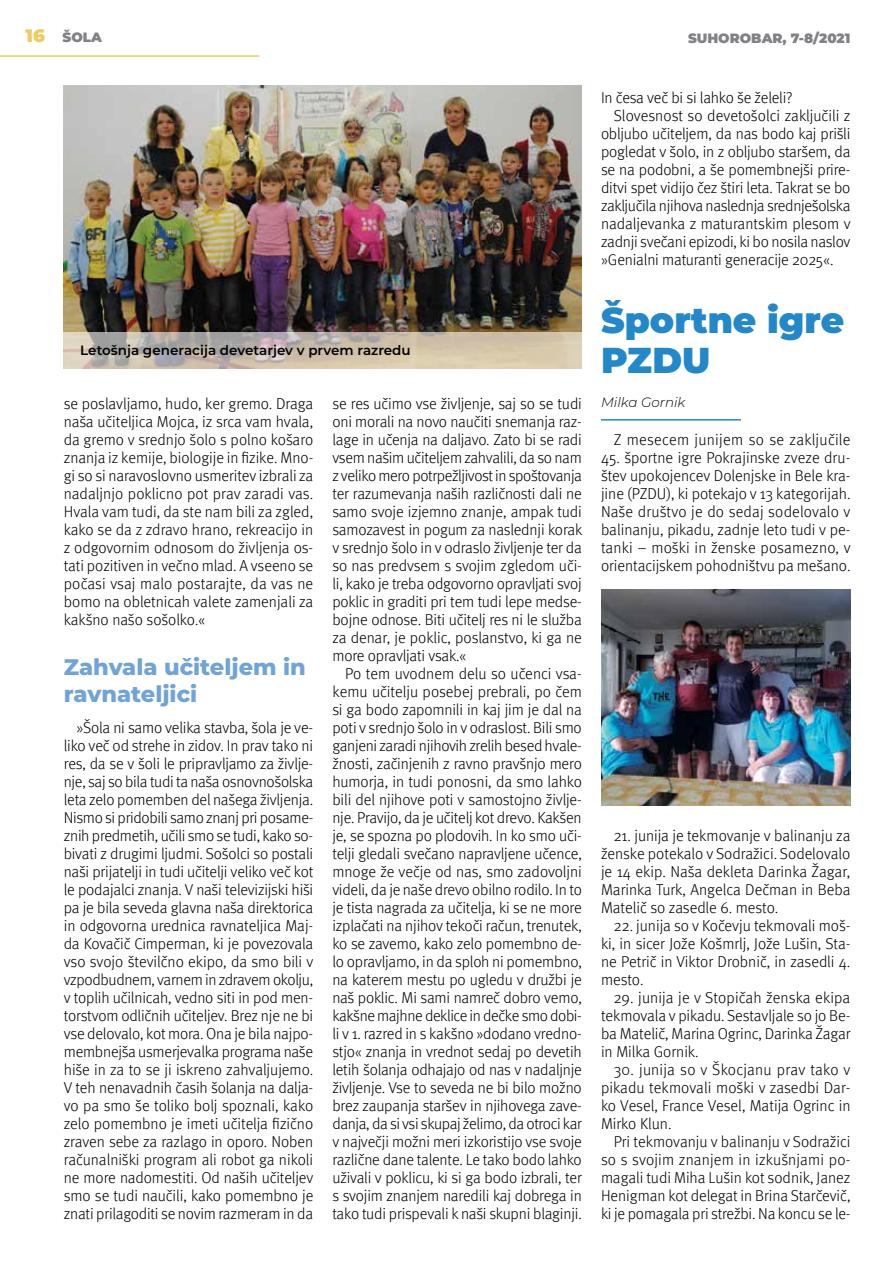
<style>
.page{position:relative;width:893px;height:1263px;background:#fff}
.page>*{position:absolute;margin:0;border:0;box-sizing:border-box;transform-origin:0 0}
.t1{font:900 36px/40.5px "Montserrat";color:#2288c9}
.t2{font:800 22.5px/27px "Montserrat";color:#70a3d7}
.t3{font:300 15.75px/18px "Meta Pro";letter-spacing:-.01em;color:#000;text-align:justify}
.t4{font:300 15.75px "Meta Pro";letter-spacing:.02em;color:#000}
.t5{font:600 13.5px "Montserrat";color:#000}
.t6{font:900 13.5px "Montserrat";color:#808285}
.t7{font:italic 300 13.5px "Montserrat";color:#000}
.s1{font-size:18px;color:#edcd63}
</style>
<div class="page">
<hr style="left:0;top:55px;width:259px;height:2px;background:#edcd63">
<img style="left:64px;top:86px;width:518px;height:246px">
<img style="left:601px;top:590px;width:249px;height:215px">
<hr style="left:601px;top:419px;width:140px;height:2px;background:#2288c9">
<svg style="left:64px;top:332px;width:518px;height:37px;background:#c8bcac"></svg>
<p class="t6" style="left:26px;top:27px;width:78px"><span class="s1">16</span> ŠOLA</p>
<p class="t6" style="left:688px;top:28px;width:164px">SUHOROBAR, 7-8/2021</p>
<p class="t5" style="left:80px;top:341px;width:332px">Letošnja generacija devetarjev v prvem razredu</p>
<p class="t3" style="left:64px;top:394px;width:251px">se poslavljamo, hudo, ker gremo. Draga naša učiteljica Mojca, iz srca vam hvala, da gremo v srednjo šolo s polno košaro znanja iz kemije, biologije in fizike. Mno&shy;gi so si naravoslovno usmeritev izbrali za nadaljnjo poklicno pot prav zaradi vas.<br>Hvala vam tudi, da ste nam bili za zgled, kako se da z zdravo hrano, rekreacijo in z odgovornim odnosom do življenja os&shy;tati pozitiven in večno mlad. A vseeno se počasi vsaj malo postarajte, da vas ne bomo na obletnicah valete zamenjali za kakšno našo sošolko.«</p>
<h2 class="t2" style="left:64px;top:653px;width:244px">Zahvala učiteljem in ravnateljici</h2>
<p class="t3" style="left:64px;top:718px;width:251px;text-indent:13px">»Šola ni samo velika stavba, šola je ve&shy;liko več od strehe in zidov. In prav tako ni res, da se v šoli le pripravljamo za življe&shy;nje, saj so bila tudi ta naša osnovnošolska leta zelo pomemben del našega življenja.<br>Nismo si pridobili samo znanj pri posame&shy;znih predmetih, učili smo se tudi, kako so&shy;bivati z drugimi ljudmi. Sošolci so postali naši prijatelji in tudi učitelji veliko več kot le podajalci znanja. V naši televizijski hiši pa je bila seveda glavna naša direktorica in odgovorna urednica ravnateljica Maj&shy;da Kovačič Cimperman, ki je povezovala vso svojo številčno ekipo, da smo bili v vzpodbudnem, varnem in zdravem okolju, v toplih učilnicah, vedno siti in pod men&shy;torstvom odličnih učiteljev. Brez nje ne bi vse delovalo, kot mora. Ona je bila najpo&shy;membnejša usmerjevalka programa naše hiše in za to se ji iskreno zahvaljujemo.<br>V teh nenavadnih časih šolanja na dalja&shy;vo pa smo še toliko bolj spoznali, kako zelo pomembno je imeti učitelja fizično zraven sebe za razlago in oporo. Noben računalniški program ali robot ga nikoli ne more nadomestiti. Od naših učiteljev smo se tudi naučili, kako pomembno je znati prilagoditi se novim razmeram in da</p>
<p class="t3" style="left:332px;top:394px;width:251px">se res učimo vse življenje, saj so se tudi oni morali na novo naučiti snemanja raz&shy;lage in učenja na daljavo. Zato bi se radi vsem našim učiteljem zahvalili, da so nam z veliko mero potrpežljivost in spoštovanja ter razumevanja naših različnosti dali ne samo svoje izjemno znanje, ampak tudi samozavest in pogum za naslednji korak v srednjo šolo in v odraslo življenje ter da so nas predvsem s svojim zgledom uči&shy;li, kako je treba odgovorno opravljati svoj poklic in graditi pri tem tudi lepe medse&shy;bojne odnose. Biti učitelj res ni le služba za denar, je poklic, poslanstvo, ki ga ne more opravljati vsak.«</p>
<p class="t3" style="left:332px;top:664px;width:251px;text-indent:13px">Po tem uvodnem delu so učenci vsa&shy;kemu učitelju posebej prebrali, po čem si ga bodo zapomnili in kaj jim je dal na poti v srednjo šolo in v odraslost. Bili smo ganjeni zaradi njihovih zrelih besed hvale&shy;žnosti, začinjenih z ravno pravšnjo mero humorja, in tudi ponosni, da smo lahko bili del njihove poti v samostojno življe&shy;nje. Pravijo, da je učitelj kot drevo. Kakšen je, se spozna po plodovih. In ko smo uči&shy;telji gledali svečano napravljene učence, mnoge že večje od nas, smo zadovoljni videli, da je naše drevo obilno rodilo. In to je tista nagrada za učitelja, ki se ne more izplačati na njihov tekoči račun, trenutek, ko se zavemo, kako zelo pomembno de&shy;lo opravljamo, in da sploh ni pomembno, na katerem mestu po ugledu v družbi je naš poklic. Mi sami namreč dobro vemo, kakšne majhne deklice in dečke smo dobi&shy;li v 1. razred in s kakšno »dodano vredno&shy;stjo« znanja in vrednot sedaj po devetih letih šolanja odhajajo od nas v nadaljnje življenje. Vse to seveda ne bi bilo možno brez zaupanja staršev in njihovega zave&shy;danja, da si vsi skupaj želimo, da otroci kar v največji možni meri izkoristijo vse svoje različne dane talente. Le tako bodo lahko uživali v poklicu, ki si ga bodo izbrali, ter s svojim znanjem naredili kaj dobrega in tako tudi prispevali k naši skupni blaginji.</p>
<p class="t3" style="left:601px;top:88px;width:193px">In česa več bi si lahko še želeli?</p>
<p class="t3" style="left:614px;top:106px;width:238px">Slovesnost so devetošolci zaključili z</p>
<p class="t3" style="left:601px;top:124px;width:251px">obljubo učiteljem, da nas bodo kaj prišli</p>
<p class="t3" style="left:601px;top:142px;width:251px">pogledat v šolo, in z obljubo staršem, da</p>
<p class="t3" style="left:601px;top:160px;width:251px">se na podobni, a še pomembnejši prire-</p>
<p class="t3" style="left:601px;top:178px;width:251px">ditvi spet vidijo čez štiri leta. Takrat se bo</p>
<p class="t3" style="left:601px;top:196px;width:251px">zaključila njihova naslednja srednješolska</p>
<p class="t3" style="left:601px;top:214px;width:251px">nadaljevanka z maturantskim plesom v</p>
<p class="t3" style="left:601px;top:232px;width:251px">zadnji svečani epizodi, ki bo nosila naslov</p>
<p class="t3" style="left:601px;top:250px;width:234px">»Genialni maturanti generacije 2025«.</p>
<h1 class="t1" style="left:601px;top:298px;width:245px">Športne igre<br>PZDU</h1>
<p class="t7" style="left:601px;top:393px;width:86px">Milka Gornik</p>
<p class="t4" style="left:614px;top:428px;width:238px">Z mesecem junijem so se zaključile</p>
<p class="t3" style="left:601px;top:448px;width:251px">45. športne igre Pokrajinske zveze dru&shy;štev upokojencev Dolenjske in Bele kra&shy;jine (PZDU), ki potekajo v 13 kategorijah.<br>Naše društvo je do sedaj sodelovalo v balinanju, pikadu, zadnje leto tudi v pe&shy;tanki – moški in ženske posamezno, v orientacijskem pohodništvu pa mešano.</p>
<p class="t3" style="left:601px;top:826px;width:251px;text-indent:13px">21. junija je tekmovanje v balinanju za ženske potekalo v Sodražici. Sodelovalo je 14 ekip. Naša dekleta Darinka Žagar, Marinka Turk, Angelca Dečman in Beba Matelič so zasedle 6. mesto.</p>
<p class="t3" style="left:601px;top:916px;width:251px;text-indent:13px">22. junija so v Kočevju tekmovali moš&shy;ki, in sicer Jože Košmrlj, Jože Lušin, Sta&shy;ne Petrič in Viktor Drobnič, in zasedli 4. mesto.</p>
<p class="t3" style="left:601px;top:988px;width:251px;text-indent:13px">29. junija je v Stopičah ženska ekipa tekmovala v pikadu. Sestavljale so jo Be&shy;ba Matelič, Marina Ogrinc, Darinka Žagar in Milka Gornik.</p>
<p class="t3" style="left:601px;top:1060px;width:251px;text-indent:13px">30. junija so v Škocjanu prav tako v pikadu tekmovali moški v zasedbi Dar&shy;ko Vesel, France Vesel, Matija Ogrinc in Mirko Klun.</p>
<p class="t3" style="left:601px;top:1132px;width:251px;text-indent:13px">Pri tekmovanju v balinanju v Sodražici so s svojim znanjem in izkušnjami po&shy;magali tudi Miha Lušin kot sodnik, Janez Henigman kot delegat in Brina Starčevič, ki je pomagala pri strežbi. Na koncu se le-</p>
</div>
